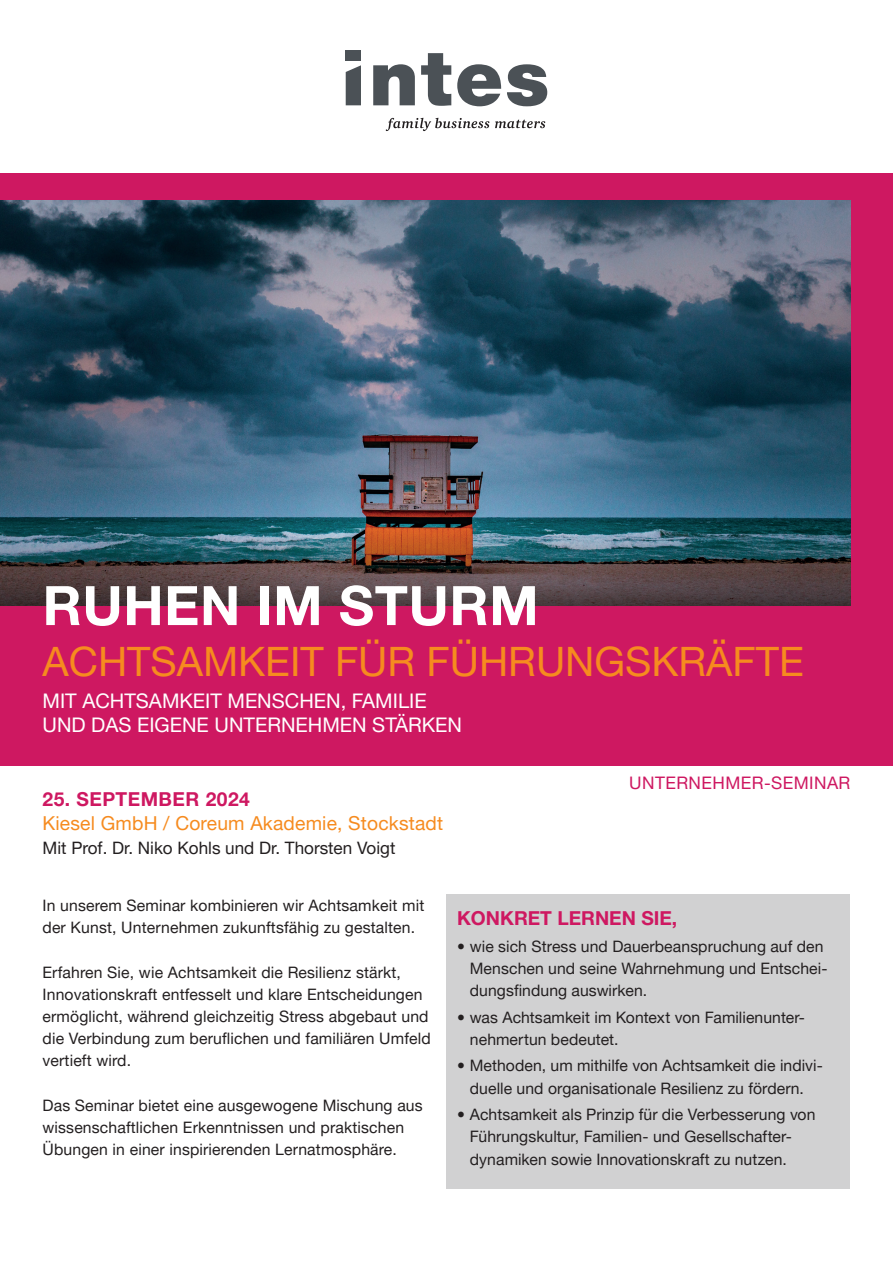
<style>
.page{position:relative;width:893px;height:1263px;background:#fff}
.page>*{position:absolute;margin:0;border:0;box-sizing:border-box;transform-origin:0 0}
.t1{font:700 54.45px "Helvetica Neue LT Pro";letter-spacing:.01em;color:#fff}
.t2{font:40.5px "Helvetica Neue LT Pro";color:#f68b1f}
.t3{font:20.1px/24.2px "Helvetica Neue LT Pro";color:#fff}
.t4{font:19.2px "Helvetica Neue LT Pro";letter-spacing:.01em;color:#f68b1f}
.t5{font:700 19.2px "Helvetica Neue LT Pro";color:#ce1861}
.t6{font:700 19.2px "Helvetica Neue LT Pro";letter-spacing:.025em;color:#ce1861}
.t7{font:17.25px "Helvetica Neue LT Pro";letter-spacing:.025em;color:#ce1861}
.t8{font:17.1px "Helvetica Neue LT Pro";color:#231f20}
.t9{font:15.75px/22.2px "Helvetica Neue LT Pro";letter-spacing:.01em;color:#231f20}
</style>
<div class="page">
<div style="left:0;top:173px;width:893px;height:592px;background:#ce1861"></div>
<img style="left:0;top:200px;width:850px;height:329px">
<img style="left:0;top:529px;width:850px;height:77px">
<div style="left:446px;top:894px;width:404px;height:295px;background:#d1d1d2"></div>
<svg style="left:346px;top:65px;width:15px;height:40px"></svg>
<div style="left:346px;top:50px;width:15px;height:11px;background:#4b5156"></div>
<svg style="left:373px;top:64px;width:42px;height:41px"></svg>
<svg style="left:421px;top:53px;width:30px;height:53px"></svg>
<svg style="left:457px;top:64px;width:44px;height:42px"></svg>
<svg style="left:507px;top:64px;width:40px;height:42px"></svg>
<svg style="left:386px;top:118px;width:103px;height:13px"></svg>
<svg style="left:495px;top:120px;width:50px;height:8px"></svg>
<h1 class="t1" style="left:43px;top:572px;width:498px">RUHEN IM STURM</h1>
<h2 class="t2" style="left:43px;top:637px;width:763px">ACHTSAMKEIT FÜR FÜHRUNGSKRÄFTE</h2>
<p class="t3" style="left:43px;top:688px;width:421px">MIT ACHTSAMKEIT MENSCHEN, FAMILIE<br>UND DAS EIGENE UNTERNEHMEN STÄRKEN</p>
<p class="t6" style="left:43px;top:787px;width:209px">25. SEPTEMBER 2024</p>
<p class="t4" style="left:43px;top:811px;width:402px">Kiesel GmbH / Coreum Akademie, Stockstadt</p>
<p class="t8" style="left:43px;top:837px;width:354px">Mit Prof. Dr. Niko Kohls und Dr. Thorsten Voigt</p>
<p class="t7" style="left:629px;top:772px;width:223px">UNTERNEHMER-SEMINAR</p>
<p class="t9" style="left:43px;top:894px;width:383px">In unserem Seminar kombinieren wir Achtsamkeit mit der Kunst, Unternehmen zukunftsfähig zu gestalten.</p>
<p class="t9" style="left:43px;top:960px;width:390px">Erfahren Sie, wie Achtsamkeit die Resilienz stärkt, Innovationskraft entfesselt und klare Entscheidungen ermöglicht, während gleichzeitig Stress abgebaut und die Verbindung zum beruflichen und familiären Umfeld vertieft wird.</p>
<p class="t9" style="left:43px;top:1094px;width:382px">Das Seminar bietet eine ausgewogene Mischung aus wissenschaftlichen Erkenntnissen und praktischen<br>Übungen in einer inspirierenden Lernatmosphäre.</p>
<p class="t5" style="left:457px;top:907px;width:222px">KONKRET LERNEN SIE,</p>
<p class="t9" style="left:470px;top:935px;width:359px;text-indent:-13px">• wie sich Stress und Dauerbeanspruchung auf den<br>Menschen und seine Wahrnehmung und Entschei&shy;dungsfindung auswirken.</p>
<p class="t9" style="left:470px;top:1006px;width:337px;text-indent:-13px">• was Achtsamkeit im Kontext von Familienunter&shy;nehmertun bedeutet.</p>
<p class="t9" style="left:457px;top:1054px;width:367px;text-align:center">• Methoden, um mithilfe von Achtsamkeit die indivi&shy;duelle und organisationale Resilienz zu fördern.</p>
<p class="t9" style="left:470px;top:1103px;width:347px;text-indent:-13px">• Achtsamkeit als Prinzip für die Verbesserung von<br>Führungskultur, Familien- und Gesellschafter&shy;dynamiken sowie Innovationskraft zu nutzen.</p>
</div>
